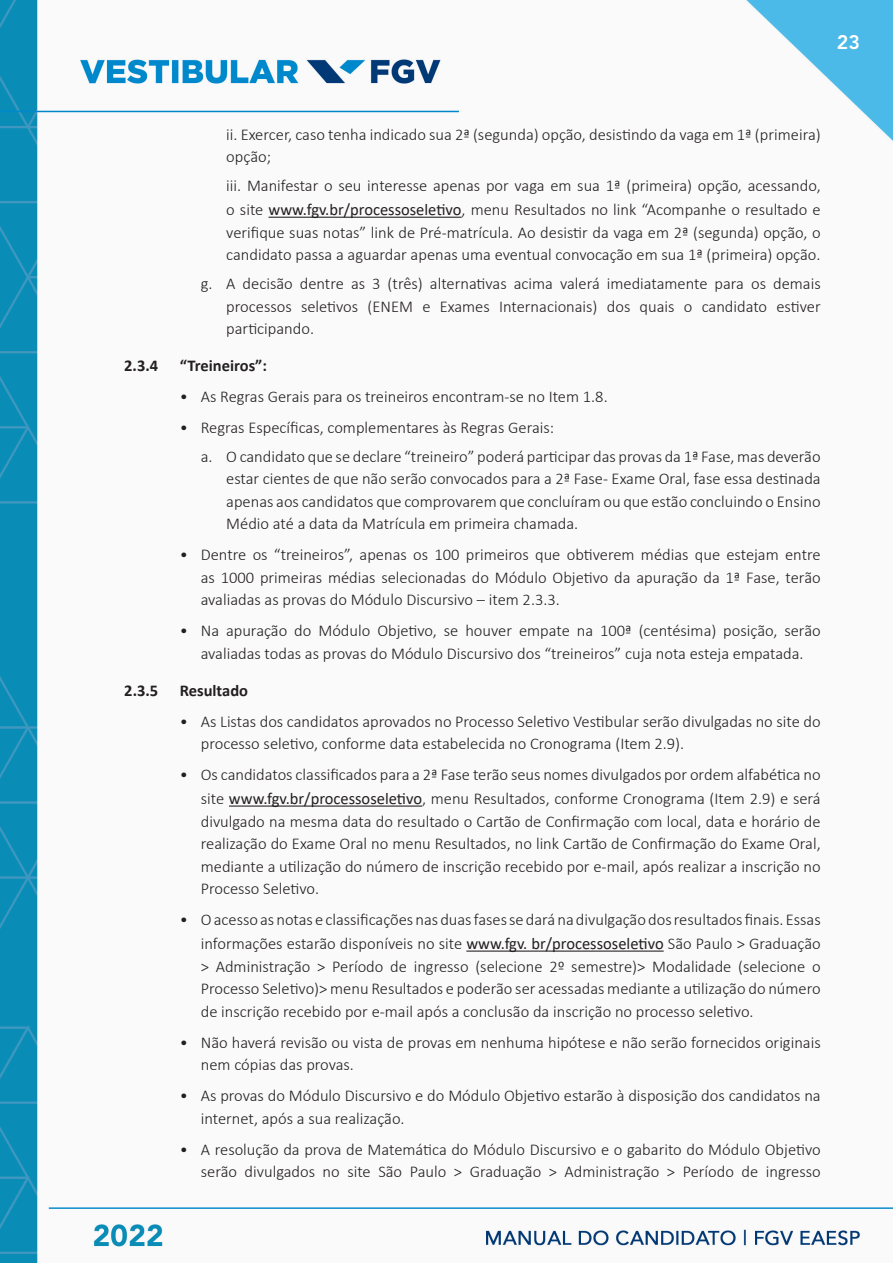
<style>
.page{position:relative;width:893px;height:1263px;background:#fff}
.page>*{position:absolute;margin:0;border:0;box-sizing:border-box;transform-origin:0 0}
.t1{font:800 19.5px "Avenir LT Std";color:#fff}
.t2{font:300 16.5px/22.5px "Calibri";color:#231f20}
.t3{font:700 16.5px "Calibri";color:#231f20}
.s1{font-weight:400}
</style>
<div class="page">
<img style="left:0;top:0;width:893px;height:1262px">
<hr style="left:269px;top:217px;width:193px;height:1px;background:#231f20">
<hr style="left:229px;top:805px;width:193px;height:2px;background:#231f20">
<hr style="left:466px;top:950px;width:198px;height:2px;background:#231f20">
<p class="t1" style="left:837px;top:30px;width:25px">23</p>
<p class="t2" style="left:226px;top:123px;width:596px">ii. Exercer, caso tenha indicado sua 2ª (segunda) opção, desistindo da vaga em 1ª (primeira) opção;</p>
<p class="t2" style="left:226px;top:174px;width:596px;line-height:24px">iii. Manifestar o seu interesse apenas por vaga em sua 1ª (primeira) opção, acessando, o site <span class="s1">www.fgv.br/processoseletivo</span>, menu Resultados no link “Acompanhe o resultado e</p>
<p class="t2" style="left:226px;top:221px;width:596px">verifique suas notas” link de Pré-matrícula. Ao desistir da vaga em 2ª (segunda) opção, o candidato passa a aguardar apenas uma eventual convocação em sua 1ª (primeira) opção.</p>
<p class="t2" style="left:226px;top:272px;width:596px;text-align:justify;text-indent:-25px">g. A decisão dentre as 3 (três) alternativas acima valerá imediatamente para os demais processos seletivos (ENEM e Exames Internacionais) dos quais o candidato estiver participando.</p>
<p class="t3" style="left:124px;top:354px;width:35px">2.3.4</p>
<p class="t3" style="left:180px;top:354px;width:89px">“Treineiros”:</p>
<p class="t2" style="left:180px;top:385px;width:429px">• As Regras Gerais para os treineiros encontram-se no Item 1.8.</p>
<p class="t2" style="left:201px;top:413px;width:621px;line-height:28.8px;text-indent:-21px">• Regras Específicas, complementares às Regras Gerais:<br>a. O candidato que se declare “treineiro” poderá participar das provas da 1ª Fase, mas deverão</p>
<p class="t2" style="left:226px;top:467px;width:596px;text-align:justify">estar cientes de que não serão convocados para a 2ª Fase- Exame Oral, fase essa destinada apenas aos candidatos que comprovarem que concluíram ou que estão concluindo o Ensino Médio até a data da Matrícula em primeira chamada.</p>
<p class="t2" style="left:201px;top:544px;width:621px;text-align:justify;text-indent:-21px">• Dentre os “treineiros”, apenas os 100 primeiros que obtiverem médias que estejam entre as 1000 primeiras médias selecionadas do Módulo Objetivo da apuração da 1ª Fase, terão avaliadas as provas do Módulo Discursivo – item 2.3.3.</p>
<p class="t2" style="left:180px;top:620px;width:642px;text-align:center">• Na apuração do Módulo Objetivo, se houver empate na 100ª (centésima) posição, serão avaliadas todas as provas do Módulo Discursivo dos “treineiros” cuja nota esteja empatada.</p>
<p class="t3" style="left:124px;top:679px;width:35px">2.3.5</p>
<p class="t3" style="left:180px;top:679px;width:70px">Resultado</p>
<p class="t2" style="left:201px;top:710px;width:621px;text-indent:-21px">• As Listas dos candidatos aprovados no Processo Seletivo Vestibular serão divulgadas no site do processo seletivo, conforme data estabelecida no Cronograma (Item 2.9).</p>
<p class="t2" style="left:180px;top:763px;width:642px;line-height:24px;text-align:right">• Os candidatos classificados para a 2ª Fase terão seus nomes divulgados por ordem alfabética no site <span class="s1">www.fgv.br/processoseletivo</span>, menu Resultados, conforme Cronograma (Item 2.9) e será</p>
<p class="t2" style="left:201px;top:810px;width:621px;text-align:justify">divulgado na mesma data do resultado o Cartão de Confirmação com local, data e horário de realização do Exame Oral no menu Resultados, no link Cartão de Confirmação do Exame Oral, mediante a utilização do número de inscrição recebido por e-mail, após realizar a inscrição no Processo Seletivo.</p>
<p class="t2" style="left:180px;top:908px;width:642px;line-height:24px;text-align:right">• O acesso as notas e classificações nas duas fases se dará na divulgação dos resultados finais. Essas informações estarão disponíveis no site <span class="s1">www.fgv. br/processoseletivo</span> São Paulo &gt; Graduação</p>
<p class="t2" style="left:201px;top:955px;width:621px;text-align:justify">&gt; Administração &gt; Período de ingresso (selecione 2º semestre)&gt; Modalidade (selecione o Processo Seletivo)&gt; menu Resultados e poderão ser acessadas mediante a utilização do número de inscrição recebido por e-mail após a conclusão da inscrição no processo seletivo.</p>
<p class="t2" style="left:201px;top:1031px;width:621px;text-indent:-21px">• Não haverá revisão ou vista de provas em nenhuma hipótese e não serão fornecidos originais nem cópias das provas.</p>
<p class="t2" style="left:201px;top:1084px;width:621px;text-indent:-21px">• As provas do Módulo Discursivo e do Módulo Objetivo estarão à disposição dos candidatos na internet, após a sua realização.</p>
<p class="t2" style="left:180px;top:1138px;width:642px;text-align:right">• A resolução da prova de Matemática do Módulo Discursivo e o gabarito do Módulo Objetivo serão divulgados no site São Paulo &gt; Graduação &gt; Administração &gt; Período de ingresso</p>
</div>
